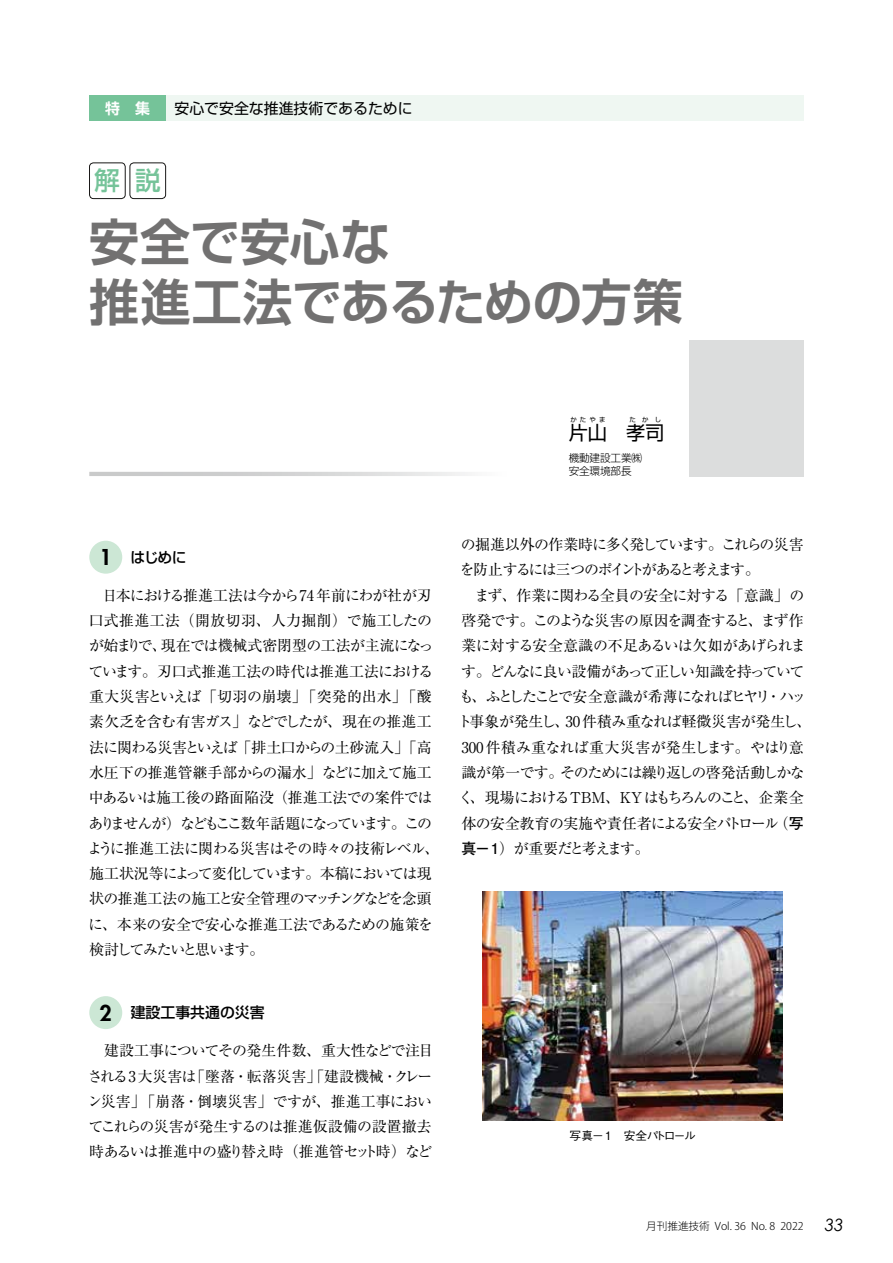
<style>
.page{position:relative;width:893px;height:1263px;background:#fff}
.page>*{position:absolute;margin:0;border:0;box-sizing:border-box;transform-origin:0 0}
.t1{font:700 49.95px/60.6px "Shin Go De";letter-spacing:-.005em;color:#727171}
.t2{font:500 25.5px "Shin Go Pro";color:#75c399}
.t3{font:19.2px "Shin Go Pro";color:#000}
.t4{font:14.85px/25.3px "Ryumin Pro";letter-spacing:-.045em;color:#000}
.t5{font:14.85px "Shin Go Pro";color:#000}
.t6{font:500 14.85px "Shin Go Pro";color:#000}
.t7{font:700 14.85px "Shin Go De";color:#fff}
.t8{font:500 11.7px "Gothic BBB Pro";letter-spacing:-.12em;color:#000}
.t9{font:300 10.65px "Koz Go Pr 6 N";color:#000}
.t10{font:300 10.65px/12.8px "Shin Go Pro";letter-spacing:-.015em;color:#000}
.t11{font:6.45px "Shin Go Pro";letter-spacing:.5em;color:#000}
.s1{font-family:"Futura";font-weight:800;font-size:21.3px}
.s2{font-family:"Futo Go B101 Pro";font-weight:700}
.s3{font-family:"Century Gothic";font-weight:400;font-style:italic;font-size:16.95px}
</style>
<div class="page">
<div style="left:89px;top:541px;width:33px;height:33px;background:#cce7d5;border-radius:50%"></div>
<div style="left:89px;top:996px;width:33px;height:33px;background:#cce7d5;border-radius:50%"></div>
<div style="left:89px;top:163px;width:36px;height:36px;border:1px solid #191817;border-radius:4px"></div>
<div style="left:130px;top:163px;width:36px;height:36px;border:1px solid #191817;border-radius:4px"></div>
<svg style="left:89px;top:472px;width:379px;height:4px;fill:#d1d2d2"></svg>
<div style="left:689px;top:340px;width:115px;height:136px;background:#dcdddd"></div>
<div style="left:89px;top:96px;width:715px;height:25px;background:#eff7f2"></div>
<div style="left:89px;top:96px;width:77px;height:25px;background:#75c399"></div>
<img style="left:483px;top:891px;width:299px;height:230px">
<p class="t7" style="left:105px;top:99px;width:46px">特　集</p>
<p class="t5" style="left:175px;top:96px;width:240px">安心で安全な推進技術であるために</p>
<h2 class="t2" style="left:95px;top:160px;width:67px">解説</h2>
<h1 class="t1" style="left:89px;top:209px;width:595px">安全で安心な<br>推進工法であるための方策</h1>
<p class="t6" style="left:100px;top:545px;width:88px"><span class="s1">1</span> はじめに</p>
<p class="t4" style="left:87px;top:581px;width:353px">　日本における推進工法は今から74 年前にわが社が刃口式推進工法（開放切羽、人力掘削）で施工したのが始まりで、現在では機械式密閉型の工法が主流になっています。刃口式推進工法の時代は推進工法における重大災害といえば「切羽の崩壊」「突発的出水」「酸素欠乏を含む有害ガス」などでしたが、現在の推進工法に関わる災害といえば「排土口からの土砂流入」「高水圧下の推進管継手部からの漏水」などに加えて施工中あるいは施工後の路面陥没（推進工法での案件ではありませんが）などもここ数年話題になっています。このように推進工法に関わる災害はその時々の技術レベル、施工状況等によって変化しています。本稿においては現状の推進工法の施工と安全管理のマッチングなどを念頭に、本来の安全で安心な推進工法であるための施策を検討してみたいと思います。</p>
<p class="t6" style="left:100px;top:1000px;width:167px"><span class="s1">2</span> 建設工事共通の災害</p>
<p class="t4" style="left:87px;top:1037px;width:347px;text-align:justify">　建設工事についてその発生件数、重大性などで注目される3大災害は「墜落・転落災害」「建設機械・クレーン災害」「崩落・倒壊災害」ですが、推進工事においてこれらの災害が発生するのは推進仮設備の設置撤去時あるいは推進中の盛り替え時（推進管セット時）など</p>
<p class="t11" style="left:570px;top:414px;width:37px">かたやま</p>
<p class="t11" style="left:629px;top:414px;width:33px">たかし</p>
<p class="t10" style="left:569px;top:450px;width:75px">機動建設工業㈱安全環境部長</p>
<p class="t3" style="left:569px;top:417px;width:97px">片山 孝司</p>
<p class="t4" style="left:457px;top:531px;width:355px">の掘進以外の作業時に多く発しています。これらの災害を防止するには三つのポイントがあると考えます。<br>　まず、作業に関わる全員の安全に対する「意識」の啓発です。このような災害の原因を調査すると、まず作業に対する安全意識の不足あるいは欠如があげられます。どんなに良い設備があって正しい知識を持っていても、ふとしたことで安全意識が希薄になればヒヤリ・ハット事象が発生し、30件積み重なれば軽微災害が発生し、<br>300件積み重なれば重大災害が発生します。やはり意識が第一です。そのためには繰り返しの啓発活動しかなく、現場におけるTBM、KYはもちろんのこと、企業全体の安全教育の実施や責任者による安全パトロール（<span class="s2">写真−1</span>）が重要だと考えます。</p>
<p class="t8" style="left:570px;top:1126px;width:128px">写真−1　安全パトロール</p>
<p class="t9" style="left:646px;top:1220px;width:199px">月刊推進技術 Vol. 36 No. 8 2022 <span class="s3">33</span></p>
</div>
